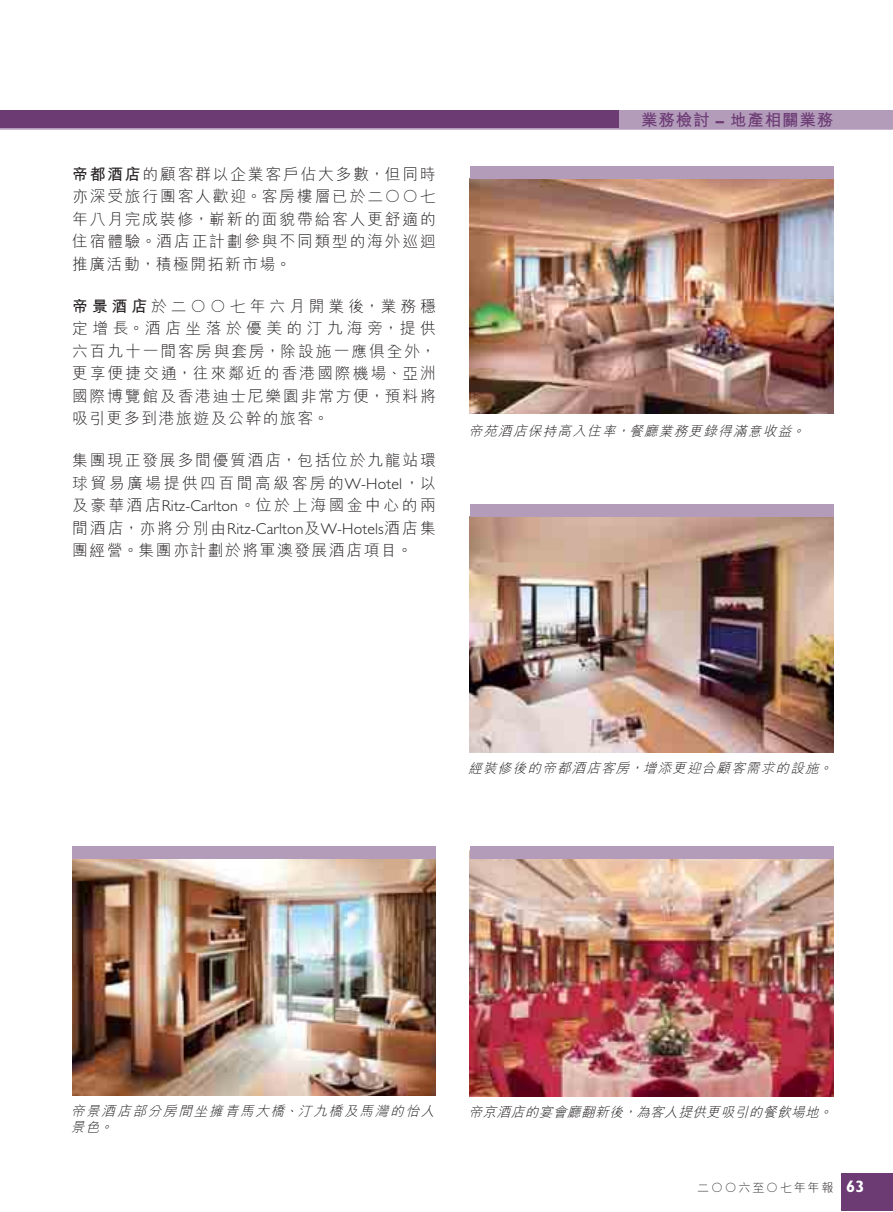
<style>
.page{position:relative;width:893px;height:1212px;background:#fff}
.page>*{position:absolute;margin:0;border:0;box-sizing:border-box;transform-origin:0 0}
.t1{font:16.5px "M Hei HK Bold E Ten B5 H";letter-spacing:.05em;color:#6c3b74}
.t2{font:700 16.5px "Gill Sans Std";color:#fff}
.t3{font:15.75px/22.5px "M Hei HK Light E Ten B5 H";letter-spacing:.115em;color:#231f20;text-align:justify}
.t4{font:300 15.75px "Gill Sans Std";letter-spacing:.01em;color:#231f20}
.t5{font:italic 13.5px/16.5px "M Hei HK Light E Ten B5 H";color:#231f20}
.t6{font:12px "M Hei HK Light E Ten B5 H";letter-spacing:.15em;color:#231f20}
.s1{font-family:"M Hei HK Bold E Ten B5 H"}
.s2{font-family:"Gill Sans Std";font-weight:300}
.s3{font-family:"M Hei HK Light E Ten B5 H";font-weight:400}
.s4{font-family:"Gill Sans Std";font-weight:700}
</style>
<div class="page">
<div style="left:842px;top:1174px;width:51px;height:37px;background:#6c3b74"></div>
<hr style="left:1px;top:128px;width:892px;height:2px;background:#b39cba">
<div style="left:1px;top:111px;width:892px;height:17px;background:#6c3b74"></div>
<div style="left:619px;top:111px;width:274px;height:17px;background:#b39cba"></div>
<img style="left:72px;top:859px;width:364px;height:236px">
<img style="left:470px;top:516px;width:363px;height:237px">
<img style="left:470px;top:179px;width:363px;height:235px">
<div style="left:470px;top:504px;width:363px;height:12px;background:#b39cba"></div>
<div style="left:470px;top:166px;width:363px;height:13px;background:#b39cba"></div>
<div style="left:72px;top:846px;width:364px;height:13px;background:#b39cba"></div>
<img style="left:470px;top:859px;width:363px;height:237px">
<div style="left:470px;top:846px;width:363px;height:13px;background:#b39cba"></div>
<p class="t3" style="left:72px;top:165px;width:365px"><span class="s1">帝都酒店</span>的顧客群以企業客戶佔大多數，但同時亦深受旅行團客人歡迎。客房樓層已於二○○七年八月完成裝修，嶄新的面貌帶給客人更舒適的住宿體驗。酒店正計劃參與不同類型的海外巡迴推廣活動，積極開拓新市場。</p>
<p class="t3" style="left:72px;top:297px;width:365px"><span class="s1">帝景酒店</span>於二○○七年六月開業後，業務穩定增長。酒店坐落於優美的汀九海旁，提供六百九十一間客房與套房，除設施一應俱全外，更享便捷交通，往來鄰近的香港國際機場、亞洲國際博覽館及香港迪士尼樂園非常方便，預料將吸引更多到港旅遊及公幹的旅客。</p>
<p class="t3" style="left:72px;top:451px;width:365px">集團現正發展多間優質酒店，包括位於九龍站環球貿易廣場提供四百間高級客房的<span class="s2">W-Hotel</span>，以及豪華酒店<span class="s2">Ritz-Carlton</span>。位於上海國金中心的兩</p>
<p class="t4" style="left:72px;top:519px;width:365px"><span class="s3">間酒店，亦將分別由</span>Ritz-Carlton<span class="s3">及</span>W-Hotels<span class="s3">酒店集</span></p>
<p class="t3" style="left:72px;top:541px;width:342px">團經營。集團亦計劃於將軍澳發展酒店項目。</p>
<p class="t1" style="left:641px;top:114px;width:194px">業務檢討 <span class="s4">–</span> 地產相關業務</p>
<p class="t5" style="left:468px;top:424px;width:341px">帝苑酒店保持高入住率，餐廳業務更錄得滿意收益。</p>
<p class="t5" style="left:468px;top:762px;width:369px">經裝修後的帝都酒店客房，增添更迎合顧客需求的設施。</p>
<p class="t5" style="left:71px;top:1104px;width:369px">帝景酒店部分房間坐擁青馬大橋、汀九橋及馬灣的怡人景色。</p>
<p class="t5" style="left:468px;top:1105px;width:369px">帝京酒店的宴會廳翻新後，為客人提供更吸引的餐飲場地。</p>
<p class="t6" style="left:697px;top:1183px;width:138px">二〇〇六至〇七年年報</p>
<p class="t2" style="left:846px;top:1176px;width:20px">63</p>
</div>
